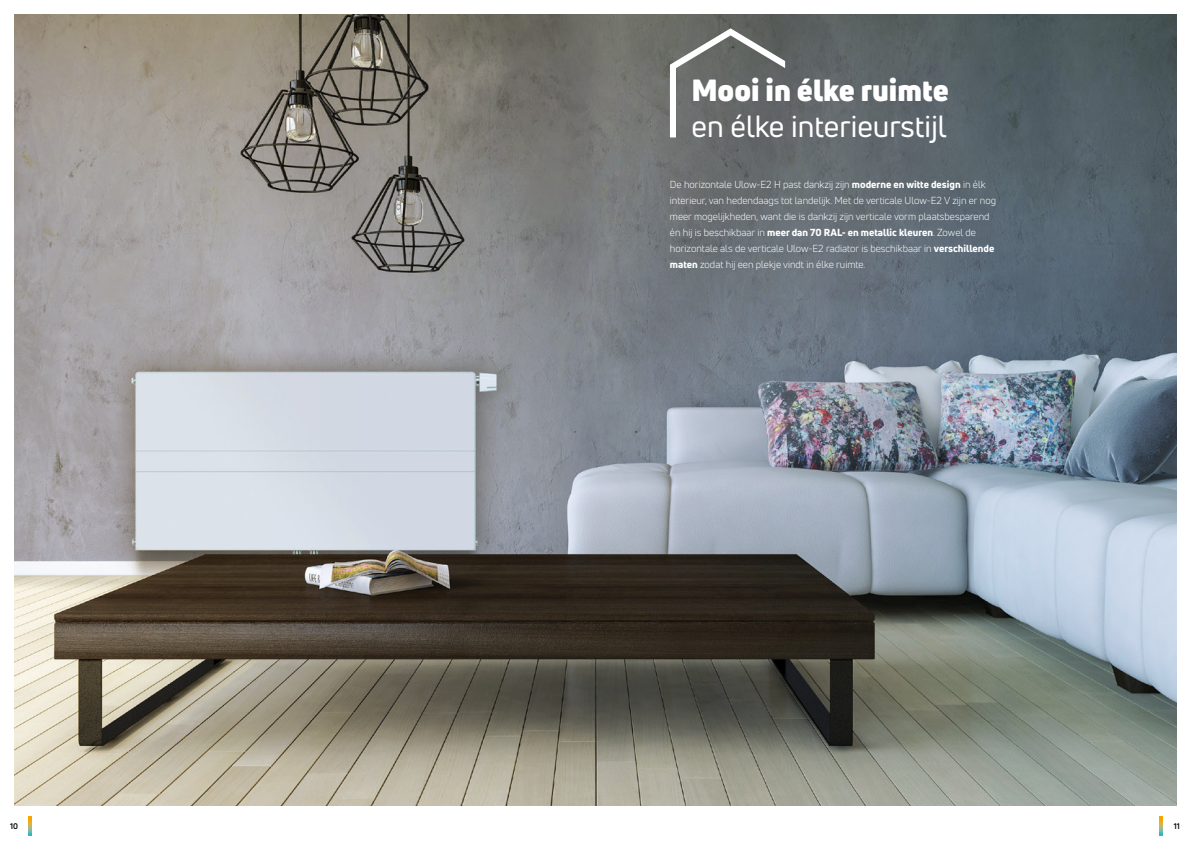
<style>
.page{position:relative;width:1191px;height:842px;background:#fff}
.page>*{position:absolute;margin:0;border:0;box-sizing:border-box;transform-origin:0 0}
.t1{font:30px "Uni Neue";color:#fff}
.t2{font:900 30px "Uni Neue";color:#fff}
.t3{font:10px/16px "Uni Neue";color:#fff}
.t4{font:700 8px "Uni Neue";color:#000}
.s1{font-weight:800}
</style>
<div class="page">
<img style="left:14px;top:14px;width:1162px;height:792px">
<svg style="left:670px;top:28px;width:115px;height:109px;background:#737674"></svg>
<svg style="left:28px;top:817px;width:3px;height:19px"></svg>
<svg style="left:1159px;top:817px;width:3px;height:19px"></svg>
<h1 class="t2" style="left:691px;top:70px;width:259px">Mooi in élke ruimte</h1>
<h1 class="t1" style="left:691px;top:108px;width:256px">en élke interieurstijl</h1>
<p class="t3" style="left:670px;top:176px;width:327px">De horizontale Ulow-E2 H past dankzij zijn <span class="s1">moderne en witte design</span> in élk interieur, van hedendaags tot landelijk. Met de verticale Ulow-E2 V zijn er nog meer mogelijkheden, want die is dankzij zijn verticale vorm plaatsbesparend én hij is beschikbaar in <span class="s1">meer dan 70 RAL- en metallic kleuren</span>. Zowel de horizontale als de verticale Ulow-E2 radiator is beschikbaar in <span class="s1">verschillende maten</span> zodat hij een plekje vindt in élke ruimte.</p>
<p class="t4" style="left:10px;top:821px;width:9px">10</p>
<p class="t4" style="left:1173px;top:821px;width:8px">11</p>
</div>
